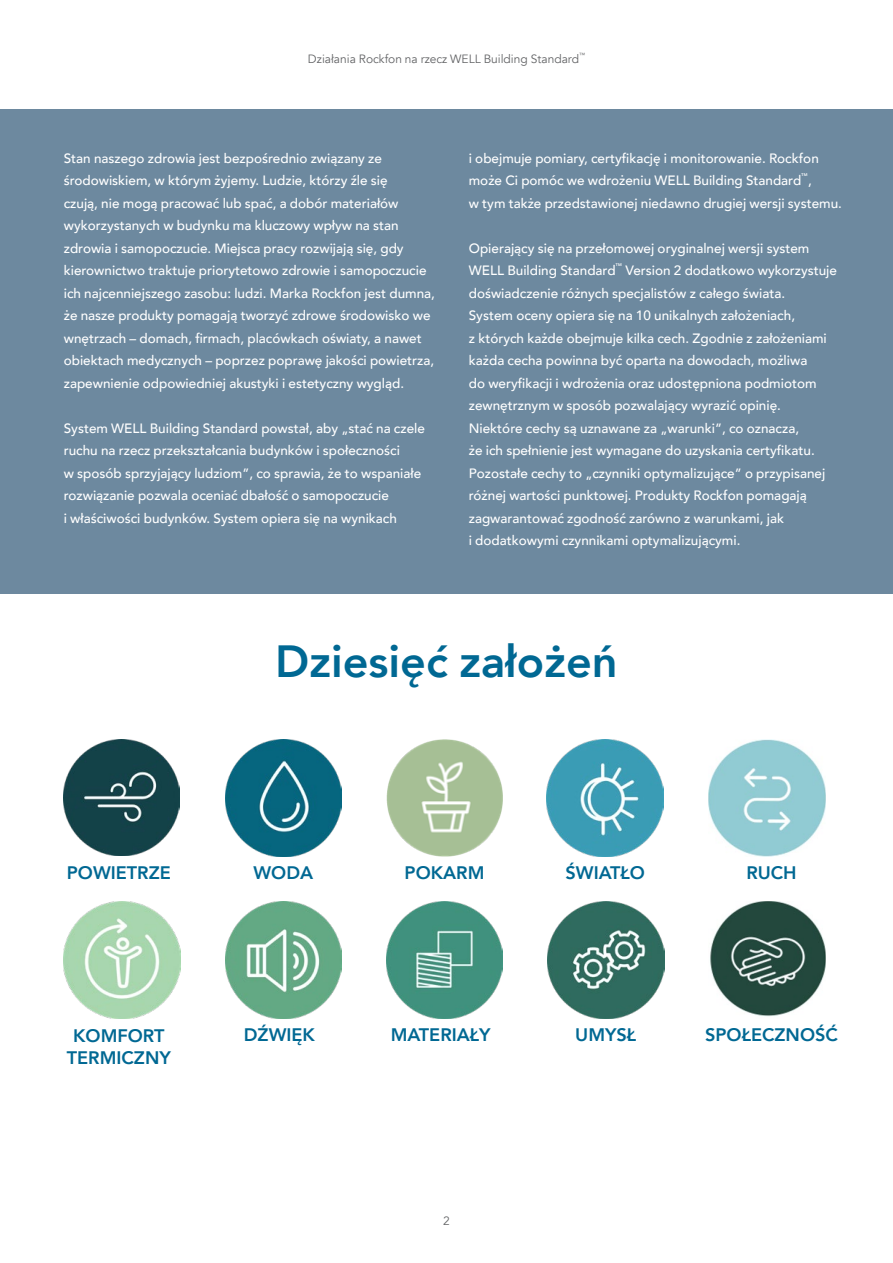
<style>
.page{position:relative;width:893px;height:1263px;background:#fff}
.page>*{position:absolute;margin:0;border:0;box-sizing:border-box;transform-origin:0 0}
.t1{font:800 45px "Avenir";color:#006893}
.t2{font:800 18.15px/21.8px "Avenir";color:#006893;text-align:center}
.t3{font:500 13.5px/22.5px "Avenir";color:#fff}
.t4{font:12px "Avenir";color:#636466}
.t5{font:500 6.75px "Avenir";color:#fff}
.t6{font:6px "Avenir";color:#636466}
</style>
<div class="page">
<div style="left:0;top:109px;width:893px;height:484px;background:#6d899f"></div>
<img style="left:64px;top:739px;width:115px;height:116px">
<img style="left:64px;top:902px;width:116px;height:116px">
<img style="left:386px;top:739px;width:117px;height:117px">
<img style="left:547px;top:902px;width:117px;height:116px">
<img style="left:225px;top:739px;width:117px;height:117px">
<img style="left:547px;top:739px;width:117px;height:117px">
<img style="left:709px;top:739px;width:116px;height:117px">
<img style="left:710px;top:902px;width:115px;height:115px">
<img style="left:386px;top:902px;width:117px;height:116px">
<img style="left:225px;top:902px;width:117px;height:116px">
<p class="t4" style="left:308px;top:52px;width:272px">Działania Rockfon na rzecz WELL Building Standard</p>
<p class="t6" style="left:579px;top:51px;width:7px">™</p>
<p class="t3" style="left:64px;top:146px;width:373px">Stan naszego zdrowia jest bezpośrednio związany ze środowiskiem, w którym żyjemy. Ludzie, którzy źle się<br>czują, nie mogą pracować lub spać, a dobór materiałów wykorzystanych w budynku ma kluczowy wpływ na stan zdrowia i samopoczucie. Miejsca pracy rozwijają się, gdy kierownictwo traktuje priorytetowo zdrowie i samopoczucie ich najcenniejszego zasobu: ludzi. Marka Rockfon jest dumna, że nasze produkty pomagają tworzyć zdrowe środowisko we wnętrzach – domach, firmach, placówkach oświaty, a nawet obiektach medycznych – poprzez poprawę jakości powietrza, zapewnienie odpowiedniej akustyki i estetyczny wygląd.</p>
<p class="t3" style="left:64px;top:416px;width:363px">System WELL Building Standard powstał, aby „stać na czele ruchu na rzecz przekształcania budynków i społeczności<br>w sposób sprzyjający ludziom”, co sprawia, że to wspaniałe rozwiązanie pozwala oceniać dbałość o samopoczucie<br>i właściwości budynków. System opiera się na wynikach</p>
<p class="t3" style="left:469px;top:146px;width:351px">i obejmuje pomiary, certyfikację i monitorowanie. Rockfon może Ci pomóc we wdrożeniu WELL Building Standard</p>
<p class="t5" style="left:801px;top:170px;width:8px">™</p>
<p class="t3" style="left:469px;top:169px;width:375px;text-indent:339px">,<br>w tym także przedstawionej niedawno drugiej wersji systemu.</p>
<p class="t3" style="left:469px;top:236px;width:342px">Opierający się na przełomowej oryginalnej wersji system<br>WELL Building Standard</p>
<p class="t5" style="left:616px;top:260px;width:8px">™</p>
<p class="t3" style="left:469px;top:259px;width:370px;text-indent:157px">Version 2 dodatkowo wykorzystuje doświadczenie różnych specjalistów z całego świata.<br>System oceny opiera się na 10 unikalnych założeniach,<br>z których każde obejmuje kilka cech. Zgodnie z założeniami każda cecha powinna być oparta na dowodach, możliwa<br>do weryfikacji i wdrożenia oraz udostępniona podmiotom zewnętrznym w sposób pozwalający wyrazić opinię.<br>Niektóre cechy są uznawane za „warunki”, co oznacza,<br>że ich spełnienie jest wymagane do uzyskania certyfikatu.<br>Pozostałe cechy to „czynniki optymalizujące” o przypisanej różnej wartości punktowej. Produkty Rockfon pomagają zagwarantować zgodność zarówno z warunkami, jak<br>i dodatkowymi czynnikami optymalizującymi.</p>
<h2 class="t2" style="left:67px;top:861px;width:105px">POWIETRZE</h2>
<h2 class="t2" style="left:67px;top:1025px;width:105px">KOMFORT<br>TERMICZNY</h2>
<h1 class="t1" style="left:275px;top:626px;width:344px">Dziesięć założeń</h1>
<h2 class="t2" style="left:253px;top:861px;width:61px">WODA</h2>
<h2 class="t2" style="left:566px;top:861px;width:81px">ŚWIATŁO</h2>
<h2 class="t2" style="left:746px;top:861px;width:52px">RUCH</h2>
<h2 class="t2" style="left:405px;top:861px;width:81px">POKARM</h2>
<h2 class="t2" style="left:244px;top:1023px;width:73px">DŹWIĘK</h2>
<h2 class="t2" style="left:391px;top:1023px;width:101px">MATERIAŁY</h2>
<h2 class="t2" style="left:705px;top:1023px;width:134px">SPOŁECZNOŚĆ</h2>
<h2 class="t2" style="left:575px;top:1023px;width:63px">UMYSŁ</h2>
<p class="t4" style="left:443px;top:1213px;width:8px">2</p>
</div>
